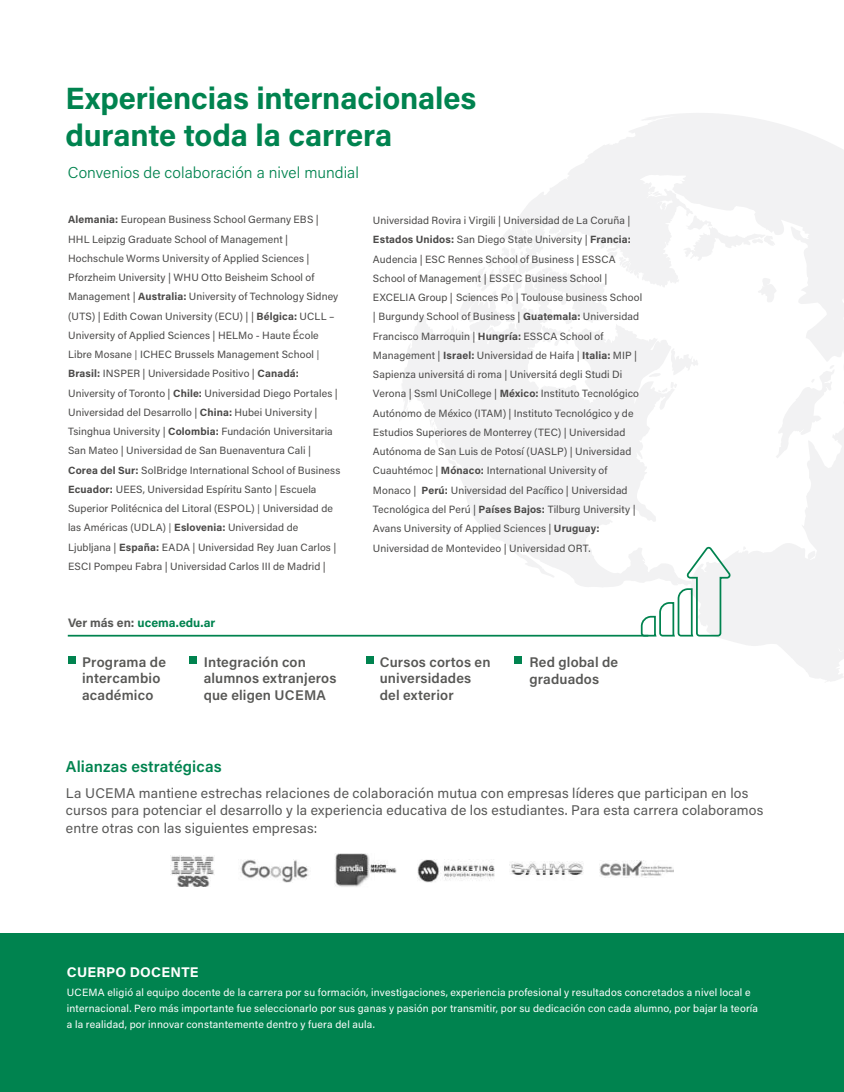
<style>
.page{position:relative;width:844px;height:1092px;background:#fff}
.page>*{position:absolute;margin:0;border:0;box-sizing:border-box;transform-origin:0 0}
.t1{font:700 30.8px/36.9px "Acumin Pro";letter-spacing:-.005em;color:#00834f}
.t2{font:300 15.75px "Acumin Pro";letter-spacing:.005em;color:#00834f}
.t3{font:600 15.75px "Acumin Pro";letter-spacing:.005em;color:#00834f}
.t4{font:14px/17.5px "Acumin Pro";letter-spacing:.01em;color:#595958}
.t5{font:600 14px/16.8px "Acumin Pro";letter-spacing:.01em;color:#585856}
.t6{font:700 14px "Acumin Pro";letter-spacing:.02em;color:#fff}
.t7{font:700 12.25px "Acumin Pro";color:#00834f}
.t8{font:10.5px/19.2px "Acumin Pro";letter-spacing:.01em;color:#4b4a49}
.t9{font:10.5px/15.8px "Acumin Pro";letter-spacing:.02em;color:#fff}
.s1{font-weight:700}
.s2{font-family:"Montserrat"}
.s3{color:#585856}
</style>
<div class="page">
<div style="left:0;top:933px;width:843px;height:158px;background:#00834f"></div>
<svg style="left:400px;top:113px;width:443px;height:568px"></svg>
<hr style="left:68px;top:634px;width:580px;height:2px;background:#00834f">
<svg style="left:639px;top:545px;width:93px;height:92px"></svg>
<hr style="left:0;top:591px;width:1px;height:286px;background:#00834f">
<div style="left:68px;top:656px;width:7px;height:8px;background:#00834f"></div>
<div style="left:189px;top:656px;width:8px;height:8px;background:#00834f"></div>
<div style="left:366px;top:656px;width:7px;height:8px;background:#00834f"></div>
<div style="left:514px;top:656px;width:7px;height:8px;background:#00834f"></div>
<img style="left:417px;top:859px;width:77px;height:22px">
<img style="left:335px;top:853px;width:61px;height:34px">
<img style="left:599px;top:860px;width:74px;height:17px">
<img style="left:240px;top:859px;width:69px;height:23px">
<img style="left:170px;top:855px;width:44px;height:31px">
<img style="left:509px;top:861px;width:74px;height:14px">
<h1 class="t1" style="left:65px;top:78px;width:412px">Experiencias internacionales durante toda la carrera</h1>
<h2 class="t2" style="left:68px;top:162px;width:292px">Convenios de colaboración a nivel mundial</h2>
<p class="t8" style="left:68px;top:209px;width:274px"><span class="s1">Alemania:</span> European Business School Germany EBS | HHL Leipzig Graduate School of Management | Hochschule Worms University of Applied Sciences | Pforzheim University | WHU Otto Beisheim School of Management | <span class="s1">Australia:</span> University of Technology Sidney (UTS) | Edith Cowan University (ECU) | | <span class="s1">Bélgica:</span> UCLL – University of Applied Sciences | HELMo - Haute École Libre Mosane <span class="s2">|</span> ICHEC Brussels Management School <span class="s2">| </span><span class="s1">Brasil:</span> INSPER | Universidade Positivo | <span class="s1">Canadá:<br></span>University of Toronto | <span class="s1">Chile:</span> Universidad Diego Portales | Universidad del Desarrollo | <span class="s1">China:</span> Hubei University | Tsinghua University | <span class="s1">Colombia:</span> Fundación Universitaria San Mateo | Universidad de San Buenaventura Cali | <span class="s1">Corea del Sur:</span> SolBridge International School of Business <span class="s1">Ecuador:</span> UEES, Universidad Espíritu Santo | Escuela Superior Politécnica del Litoral (ESPOL) <span class="s2">|</span> Universidad de las Américas (UDLA) <span class="s2">|</span> <span class="s1">Eslovenia:</span> Universidad de Ljubljana | <span class="s1">España:</span> EADA | Universidad Rey Juan Carlos | ESCI Pompeu Fabra | Universidad Carlos III de Madrid |</p>
<p class="t8" style="left:373px;top:210px;width:271px">Universidad Rovira i Virgili | Universidad de La Coruña | <span class="s1">Estados Unidos:</span> San Diego State University | <span class="s1">Francia:<br></span>Audencia | ESC Rennes School of Business | ESSCA School of Management | ESSEC Business School | EXCELIA Group | Sciences Po | Toulouse business School | Burgundy School of Business | <span class="s1">Guatemala:</span> Universidad Francisco Marroquin | <span class="s1">Hungría:</span> ESSCA School of Management | <span class="s1">Israel:</span> Universidad de Haifa | <span class="s1">Italia:</span> MIP | Sapienza universitá di roma | Universitá degli Studi Di Verona | Ssml UniCollege | <span class="s1">México:</span> Instituto Tecnológico Autónomo de México (ITAM) | Instituto Tecnológico y de Estudios Superiores de Monterrey (TEC) | Universidad Autónoma de San Luis de Potosí (UASLP) | Universidad Cuauhtémoc | <span class="s1">Mónaco:</span> International University of Monaco | <span class="s1">Perú:</span> Universidad del Pacífico | Universidad Tecnológica del Perú | <span class="s1">Países Bajos:</span> Tilburg University | Avans University of Applied Sciences | <span class="s1">Uruguay:<br></span>Universidad de Montevideo | Universidad ORT.</p>
<p class="t7" style="left:68px;top:613px;width:149px"><span class="s3">Ver más en:</span> ucema.edu.ar</p>
<h3 class="t5" style="left:204px;top:652px;width:134px">Integración con alumnos extranjeros que eligen UCEMA</h3>
<h3 class="t5" style="left:529px;top:653px;width:90px">Red global de graduados</h3>
<h3 class="t5" style="left:82px;top:652px;width:85px">Programa de intercambio académico</h3>
<h3 class="t5" style="left:379px;top:652px;width:112px">Cursos cortos en universidades del exterior</h3>
<h2 class="t3" style="left:66px;top:755px;width:157px">Alianzas estratégicas</h2>
<p class="t4" style="left:66px;top:783px;width:698px">La UCEMA mantiene estrechas relaciones de colaboración mutua con empresas líderes que participan en los cursos para potenciar el desarrollo y la experiencia educativa de los estudiantes. Para esta carrera colaboramos entre otras con las siguientes empresas:</p>
<h3 class="t6" style="left:67px;top:962px;width:133px">CUERPO DOCENTE</h3>
<p class="t9" style="left:67px;top:984px;width:692px">UCEMA eligió al equipo docente de la carrera por su formación, investigaciones, experiencia profesional y resultados concretados a nivel local e internacional. Pero más importante fue seleccionarlo por sus ganas y pasión por transmitir, por su dedicación con cada alumno, por bajar la teoría a la realidad, por innovar constantemente dentro y fuera del aula.</p>
</div>
